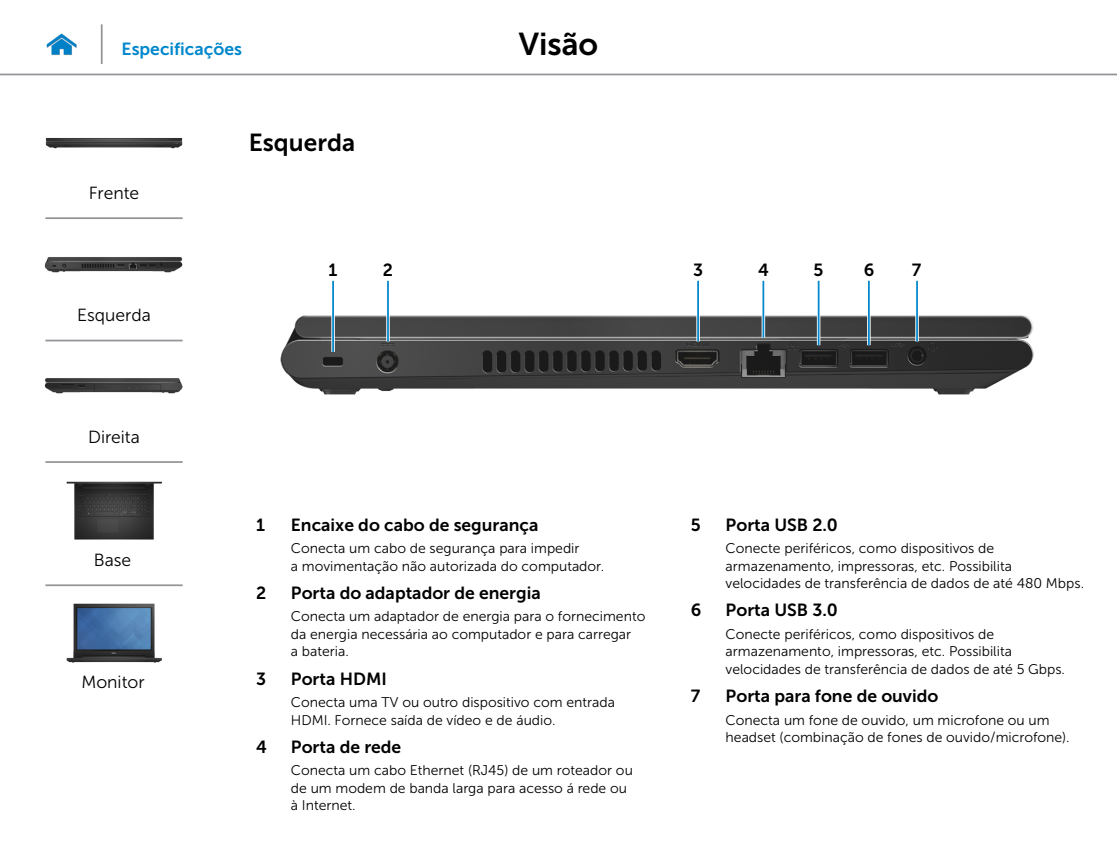
<style>
.page{position:relative;width:1117px;height:844px;background:#fff}
.page>*{position:absolute;margin:0;border:0;box-sizing:border-box;transform-origin:0 0}
.t1{font:31.5px "Museo Sans For Dell 700";color:#000}
.Head2{font:24.5px "Museo Sans For Dell 700";color:#000}
.Callout_Head{font:17.5px "Museo Sans For Dell 700";color:#000}
.t2{font:17.5px "Museo Sans For Dell 300";color:#000}
.t3{font:17.5px "Museo Sans For Dell 700";color:#0087cc}
.Callout-L{font:17.5px "Museo Sans For Dell 700";color:#000}
.Callout_description{font:14px/17.5px "Museo Sans For Dell 300";color:#000}
</style>
<div class="page">
<hr style="left:0;top:74px;width:1116px;height:1px;background:#939598">
<img style="left:46px;top:33px;width:31px;height:23px">
<img style="left:280px;top:315px;width:754px;height:80px">
<svg style="left:331px;top:315px;width:4px;height:37px"></svg>
<hr style="left:332px;top:281px;width:2px;height:71px;background:#0087cc">
<hr style="left:386px;top:281px;width:3px;height:60px;background:#fff">
<hr style="left:387px;top:281px;width:2px;height:60px;background:#0087cc">
<svg style="left:761px;top:281px;width:4px;height:56px"></svg>
<hr style="left:762px;top:281px;width:2px;height:56px;background:#0087cc">
<hr style="left:696px;top:281px;width:3px;height:60px;background:#fff">
<hr style="left:697px;top:281px;width:1px;height:60px;background:#0087cc">
<svg style="left:816px;top:281px;width:4px;height:64px"></svg>
<hr style="left:817px;top:281px;width:2px;height:64px;background:#0087cc">
<svg style="left:866px;top:281px;width:4px;height:64px"></svg>
<hr style="left:867px;top:281px;width:2px;height:64px;background:#0087cc">
<hr style="left:915px;top:281px;width:3px;height:60px;background:#fff">
<hr style="left:915px;top:281px;width:2px;height:60px;background:#0087cc">
<hr style="left:101px;top:24px;width:2px;height:40px;background:#939598">
<img style="left:45px;top:138px;width:137px;height:10px">
<img style="left:45px;top:257px;width:138px;height:15px">
<img style="left:45px;top:378px;width:138px;height:15px">
<img style="left:66px;top:481px;width:95px;height:58px">
<img style="left:66px;top:603px;width:95px;height:59px">
<hr style="left:45px;top:217px;width:138px;height:2px;background:#939598">
<hr style="left:45px;top:339px;width:138px;height:2px;background:#939598">
<hr style="left:45px;top:461px;width:138px;height:2px;background:#939598">
<hr style="left:45px;top:584px;width:138px;height:2px;background:#939598">
<p class="t3" style="left:122px;top:39px;width:122px">Especificações</p>
<h1 class="t1" style="left:518px;top:26px;width:81px">Visão</h1>
<p class="t2" style="left:89px;top:183px;width:52px">Frente</p>
<p class="t2" style="left:77px;top:305px;width:75px">Esquerda</p>
<p class="t2" style="left:88px;top:428px;width:53px">Direita</p>
<p class="t2" style="left:94px;top:550px;width:39px">Base</p>
<p class="t2" style="left:81px;top:672px;width:65px">Monitor</p>
<p class="Head2" style="left:249px;top:128px;width:108px">Esquerda</p>
<p class="Callout-L" style="left:328px;top:260px;width:10px">1</p>
<p class="Callout-L" style="left:383px;top:260px;width:12px">2</p>
<p class="Callout-L" style="left:692px;top:260px;width:12px">3</p>
<p class="Callout-L" style="left:758px;top:260px;width:12px">4</p>
<p class="Callout-L" style="left:813px;top:260px;width:11px">5</p>
<p class="Callout-L" style="left:863px;top:260px;width:12px">6</p>
<p class="Callout-L" style="left:911px;top:260px;width:11px">7</p>
<p class="Callout_Head" style="left:256px;top:515px;width:10px">1</p>
<p class="Callout_Head" style="left:291px;top:515px;width:249px">Encaixe do cabo de segurança</p>
<p class="Callout_description" style="left:291px;top:540px;width:315px">Conecta um cabo de segurança para impedir<br>a movimentação não autorizada do computador.</p>
<p class="Callout_Head" style="left:256px;top:583px;width:12px">2</p>
<p class="Callout_Head" style="left:291px;top:583px;width:251px">Porta do adaptador de energia</p>
<p class="Callout_description" style="left:291px;top:607px;width:356px">Conecta um adaptador de energia para o fornecimento da energia necessária ao computador e para carregar<br>a bateria.</p>
<p class="Callout_Head" style="left:256px;top:668px;width:12px">3</p>
<p class="Callout_Head" style="left:291px;top:668px;width:97px">Porta HDMI</p>
<p class="Callout_description" style="left:291px;top:693px;width:325px">Conecta uma TV ou outro dispositivo com entrada<br>HDMI. Fornece saída de vídeo e de áudio.</p>
<p class="Callout_Head" style="left:256px;top:736px;width:12px">4</p>
<p class="Callout_Head" style="left:291px;top:736px;width:112px">Porta de rede</p>
<p class="Callout_description" style="left:291px;top:761px;width:343px">Conecta um cabo Ethernet (RJ45) de um roteador ou de um modem de banda larga para acesso á rede ou à Internet.</p>
<p class="Callout_Head" style="left:690px;top:515px;width:11px">5</p>
<p class="Callout_Head" style="left:725px;top:515px;width:114px">Porta USB 2.0</p>
<p class="Callout_description" style="left:725px;top:540px;width:360px">Conecte periféricos, como dispositivos de armazenamento, impressoras, etc. Possibilita velocidades de transferência de dados de até 480 Mbps.</p>
<p class="Callout_Head" style="left:690px;top:600px;width:12px">6</p>
<p class="Callout_Head" style="left:725px;top:600px;width:113px">Porta USB 3.0</p>
<p class="Callout_description" style="left:725px;top:625px;width:341px">Conecte periféricos, como dispositivos de armazenamento, impressoras, etc. Possibilita velocidades de transferência de dados de até 5 Gbps.</p>
<p class="Callout_Head" style="left:690px;top:686px;width:11px">7</p>
<p class="Callout_Head" style="left:725px;top:686px;width:214px">Porta para fone de ouvido</p>
<p class="Callout_description" style="left:725px;top:710px;width:345px">Conecta um fone de ouvido, um microfone ou um headset (combinação de fones de ouvido/microfone).</p>
</div>
